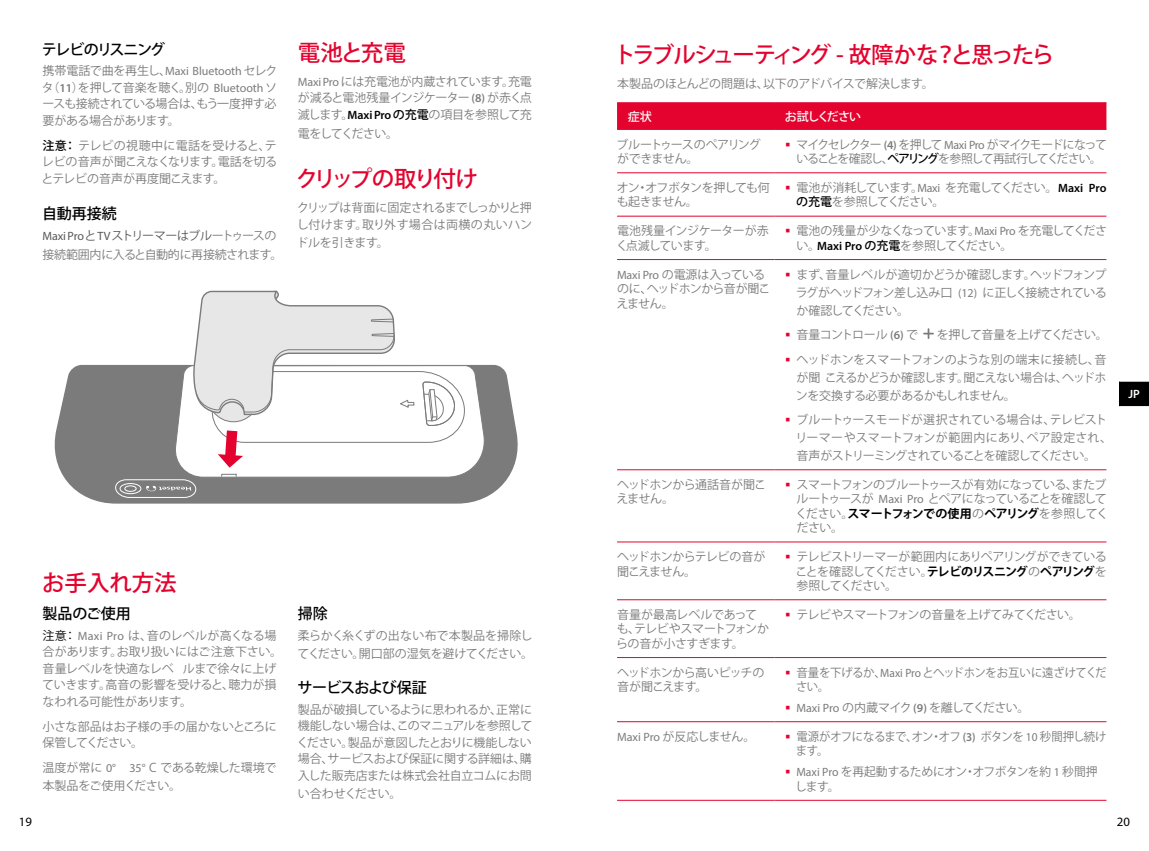
<style>
.page{position:relative;width:1149px;height:851px;background:#fff}
.page>*{position:absolute;margin:0;border:0;box-sizing:border-box;transform-origin:0 0}
.t1{font:500 22.5px "Koz Go Pr 6 N";letter-spacing:-.11em;color:#e4032e}
.t2{font:500 22.5px "Koz Go Pr 6 N";letter-spacing:-.09em;color:#e4032e}
.t3{font:500 22.5px "Koz Go Pr 6 N";letter-spacing:-.13em;color:#e4032e}
.t4{font:500 15px "Koz Go Pr 6 N";letter-spacing:-.04em;color:#000}
.t5{font:500 15px "Koz Go Pr 6 N";letter-spacing:-.105em;color:#000}
.t6{font:12.75px "Myriad Pro";color:#000}
.t7{font:12px/14.4px "Koz Go Pr 6 N";letter-spacing:-.04em;color:#7c7b7b}
.t8{font:12px/16.5px "Koz Go Pr 6 N";letter-spacing:-.01em;color:#7c7b7b}
.t9{font:12px/14.4px "Koz Go Pr 6 N";letter-spacing:-.11em;color:#7c7b7b;text-align:center}
.t10{font:12px/14.4px "Koz Go Pr 6 N";letter-spacing:-.04em;color:#7c7b7b;scale:.95 1}
.t11{font:12px/18px "Koz Go Pr 6 N";letter-spacing:-.02em;color:#7c7b7b}
.t12{font:12px/18px "Koz Go Pr 6 N";letter-spacing:-.015em;color:#7c7b7b}
.t13{font:12px/16.5px "Koz Go Pr 6 N";color:#7c7b7b}
.t14{font:500 12px "Koz Go Pr 6 N";letter-spacing:-.1em;color:#fff}
.t15{font:600 12px "Myriad Pro";color:#fff}
.t16{font:500 12px "Koz Go Pr 6 N";letter-spacing:-.08em;color:#fff}
.s1{font-family:"Myriad Pro"}
.s2{font-family:"Myriad Pro";font-weight:600}
.s3{font-weight:500;color:#000}
.s4{font-family:"Myriad Pro";color:#575756}
.s5{color:#575756}
.s6{font-family:"Myriad Pro";font-weight:600;color:#000}
.s7{color:#000}
.s8{color:#e4032e}
.s9{font-weight:700;color:#000}
</style>
<div class="page">
<div style="left:1118px;top:381px;width:30px;height:25px;background:#000"></div>
<hr style="left:1118px;top:381px;width:30px;height:1px;background:#fff">
<svg style="left:54px;top:364px;width:464px;height:140px"></svg>
<svg style="left:115px;top:290px;width:372px;height:207px"></svg>
<div style="left:617px;top:103px;width:489px;height:26px;background:#e4032e"></div>
<hr style="left:617px;top:102px;width:157px;height:1px;background:#e4032e">
<hr style="left:774px;top:102px;width:332px;height:1px;background:#e4032e">
<hr style="left:617px;top:129px;width:157px;height:1px;background:#e4032e">
<hr style="left:774px;top:129px;width:332px;height:1px;background:#e4032e">
<hr style="left:617px;top:172px;width:157px;height:1px;background:#e4032e">
<hr style="left:774px;top:172px;width:332px;height:1px;background:#e4032e">
<hr style="left:617px;top:216px;width:157px;height:1px;background:#e4032e">
<hr style="left:774px;top:216px;width:332px;height:1px;background:#e4032e">
<hr style="left:617px;top:259px;width:157px;height:1px;background:#e4032e">
<hr style="left:774px;top:259px;width:332px;height:1px;background:#e4032e">
<hr style="left:617px;top:469px;width:157px;height:1px;background:#e4032e">
<hr style="left:774px;top:469px;width:332px;height:1px;background:#e4032e">
<hr style="left:617px;top:541px;width:157px;height:1px;background:#e4032e">
<hr style="left:774px;top:541px;width:332px;height:1px;background:#e4032e">
<hr style="left:617px;top:599px;width:157px;height:1px;background:#e4032e">
<hr style="left:774px;top:599px;width:332px;height:1px;background:#e4032e">
<hr style="left:617px;top:657px;width:157px;height:1px;background:#e4032e">
<hr style="left:774px;top:657px;width:332px;height:1px;background:#e4032e">
<hr style="left:617px;top:721px;width:157px;height:1px;background:#e4032e">
<hr style="left:774px;top:721px;width:332px;height:1px;background:#e4032e">
<hr style="left:617px;top:799px;width:157px;height:1px;background:#e4032e">
<hr style="left:774px;top:799px;width:332px;height:1px;background:#e4032e">
<svg style="left:923px;top:328px;width:10px;height:11px"></svg>
<p class="t5" style="left:42px;top:41px;width:125px">テレビのリスニング</p>
<p class="t7" style="left:42px;top:63px;width:237px;line-height:16.5px;text-align:justify">携帯電話で曲を再生し、<span class="s1">Maxi Bluetooth</span> セレクタ（<span class="s2">11</span>）を押して音楽を聴く。別の <span class="s1">Bluetooth</span> ソースも接続されている場合は、もう一度押す必要がある場合があります。</p>
<p class="t7" style="left:42px;top:137px;width:237px;line-height:16.5px;text-align:justify"><span class="s3">注意：</span>テレビの視聴中に電話を受けると、テレビの音声が聞こえなくなります。電話を切るとテレビの音声が再度聞こえます。</p>
<p class="t4" style="left:42px;top:205px;width:76px">自動再接続</p>
<p class="t7" style="left:43px;top:226px;width:241px;line-height:18.9px"><span class="s4">Maxi Pro</span> <span class="s5">と</span> <span class="s4">TV</span> <span class="s5">ストリーマーはブル</span>ートゥースの接続範囲内に入ると自動的に再接続されます。</p>
<h1 class="t2" style="left:298px;top:40px;width:109px">電池と充電</h1>
<p class="t7" style="left:298px;top:73px;width:235px;line-height:16.5px;text-align:justify"><span class="s1">Maxi Pro</span> には充電池が内蔵されています。充電が減ると電池残量インジケーター <span class="s2">(8)</span> が赤く点滅します。<span class="s6">Maxi Pro</span> <span class="s3">の充電</span>の項目を参照して充</p>
<p class="t9" style="left:298px;top:126px;width:102px">電をしてください。</p>
<h1 class="t3" style="left:296px;top:166px;width:184px">クリップの取り付け</h1>
<p class="t8" style="left:296px;top:199px;width:237px">クリップは背面に固定されるまでしっかりと押し付けます。取り外す場合は両横の丸いハン</p>
<p class="t11" style="left:296px;top:234px;width:94px">ドルを引きます。</p>
<h1 class="t2" style="left:42px;top:570px;width:136px">お手入れ方法</h1>
<p class="t4" style="left:43px;top:605px;width:90px">製品のご使用</p>
<p class="t8" style="left:42px;top:627px;width:241px"><span class="s7">注意：</span> <span class="s1">Maxi Pro</span> は、音のレベルが高くなる場合があります。お取り扱いにはご注意下さい。音量レベルを快適なレベ ルまで徐々に上げていきます。高音の影響を受けると、聴力が損なわれる可能性があります。</p>
<p class="t13" style="left:43px;top:718px;width:235px">小さな部品はお子様の手の届かないところに保管してください。</p>
<p class="t11" style="left:43px;top:759px;width:235px">温度が常に <span class="s1">0° 〜 35°</span> C である乾燥した環境で本製品をご使用ください。</p>
<p class="t4" style="left:298px;top:605px;width:31px">掃除</p>
<p class="t12" style="left:297px;top:626px;width:237px">柔らかく糸くずの出ない布で本製品を掃除してください。開口部の湿気を避けてください。</p>
<p class="t4" style="left:297px;top:678px;width:130px">サービスおよび保証</p>
<p class="t7" style="left:297px;top:701px;width:237px;line-height:16.5px;text-align:justify">製品が破損しているように思われるか、正常に機能しない場合は、このマニュアルを参照してください。製品が意図したとおりに機能しない場合、サービスおよび保証に関する詳細は、購入した販売店または株式会社自立コムにお問</p>
<p class="t7" style="left:298px;top:786px;width:105px">い合わせください。</p>
<h1 class="t1" style="left:613px;top:42px;width:442px">トラブルシューティング - 故障かな？と思ったら</h1>
<p class="t11" style="left:617px;top:75px;width:318px">本製品のほとんどの問題は、以下のアドバイスで解決します。</p>
<p class="t16" style="left:627px;top:110px;width:25px">症状</p>
<p class="t14" style="left:784px;top:110px;width:78px">お試しください</p>
<p class="t7" style="left:616px;top:137px;width:146px">ブルートゥースのペアリングができません。</p>
<p class="t9" style="left:784px;top:137px;width:323px"><span class="s8">▪</span> マイクセレクター <span class="s2">(4)</span> を押して <span class="s1">Maxi Pro</span> がマイクモードになっていることを確認し、<span class="s3">ペアリング</span>を参照して再試行してください。</p>
<p class="t7" style="left:616px;top:181px;width:154px">オン・オフボタンを押しても何も起きません。</p>
<p class="t7" style="left:796px;top:181px;width:311px;text-indent:-11px"><span class="s8">▪</span> 電池が消耗しています。<span class="s1">Maxi</span> を充電してください。<span class="s6">Maxi Pro</span><span class="s3">の充電</span>を参照してください。</p>
<p class="t7" style="left:616px;top:224px;width:154px">電池残量インジケーターが赤く点滅しています。</p>
<p class="t7" style="left:796px;top:224px;width:312px;text-indent:-11px"><span class="s8">▪</span> 電池の残量が少なくなっています。<span class="s1">Maxi Pro</span> を充電してください。<span class="s6">Maxi Pro</span> <span class="s3">の充電</span>を参照してください。</p>
<p class="t7" style="left:616px;top:267px;width:156px"><span class="s1">Maxi Pro</span> の電源は入っているのに、ヘッドホンから音が聞こえません。</p>
<p class="t7" style="left:795px;top:265px;width:312px;line-height:18px;text-align:justify;text-indent:-11px"><span class="s8">▪</span> まず、音量レベルが適切かどうか確認します。ヘッドフォンプラグがヘッドフォン差し込み口 <span class="s1">(12)</span> に正しく接続されているか確認してください。</p>
<p class="t7" style="left:784px;top:328px;width:134px"><span class="s8">▪</span> 音量コントロール <span class="s2">(6)</span> で</p>
<p class="t7" style="left:936px;top:328px;width:172px">を押して音量を上げてください。</p>
<p class="t7" style="left:795px;top:350px;width:312px;line-height:18px;text-align:justify;text-indent:-11px"><span class="s8">▪</span> ヘッドホンをスマートフォンのような別の端末に接続し、音が聞 こえるかどうか確認します。聞こえない場合は、ヘッドホンを交換する必要があるかもしれません。</p>
<p class="t7" style="left:795px;top:411px;width:318px;line-height:18px;text-indent:-10px"><span class="s8">▪</span> ブルートゥースモードが選択されている場合は、テレビストリーマーやスマートフォンが範囲内にあり、ペア設定され、音声がストリーミングされていることを確認してください。</p>
<p class="t7" style="left:616px;top:477px;width:151px">ヘッドホンから通話音が聞こえません。</p>
<p class="t7" style="left:795px;top:477px;width:314px;text-indent:-10px"><span class="s8">▪</span> スマートフォンのブルートゥースが有効になっている、またブルートゥースが <span class="s1">Maxi Pro</span> とペアになっていることを確認してください。<span class="s9">スマートフォンでの使用</span>の<span class="s9">ペアリング</span>を参照してください。</p>
<p class="t7" style="left:617px;top:550px;width:150px">ヘッドホンからテレビの音が聞こえません。</p>
<p class="t7" style="left:795px;top:550px;width:313px;text-align:justify;text-indent:-10px"><span class="s8">▪</span> テレビストリーマーが範囲内にありペアリングができていることを確認してください。<span class="s9">テレビのリスニング</span>の<span class="s9">ペアリング</span>を参照してください。</p>
<p class="t7" style="left:616px;top:607px;width:154px">音量が最高レベルであっても、テレビやスマートフォンからの音が小さすぎます。</p>
<p class="t7" style="left:784px;top:607px;width:297px"><span class="s8">▪</span> テレビやスマートフォンの音量を上げてみてください。</p>
<p class="t7" style="left:617px;top:665px;width:149px">ヘッドホンから高いピッチの音が聞こえます。</p>
<p class="t10" style="left:795px;top:665px;width:328px;text-indent:-11px"><span class="s8">▪</span> 音量を下げるか、<span class="s1">Maxi Pro</span> とヘッドホンをお互いに遠ざけてください。</p>
<p class="t7" style="left:784px;top:700px;width:246px"><span class="s8">▪</span> <span class="s1">Maxi Pro</span> の内蔵マイク <span class="s2">(9)</span> を離してください。</p>
<p class="t7" style="left:617px;top:729px;width:140px"><span class="s1">Maxi Pro</span> が反応しません。</p>
<p class="t10" style="left:795px;top:729px;width:328px;text-indent:-11px"><span class="s8">▪</span> 電源がオフになるまで、オン・オフ <span class="s2">(3)</span> ボタンを <span class="s1">10</span> 秒間押し続けます。</p>
<p class="t7" style="left:795px;top:764px;width:304px;text-indent:-10px"><span class="s8">▪</span> <span class="s1">Maxi Pro</span> を再起動するためにオン・オフボタンを約 <span class="s1">1</span> 秒間押します。</p>
<p class="t15" style="left:1127px;top:386px;width:13px">JP</p>
<p class="t6" style="left:19px;top:813px;width:15px">19</p>
<p class="t6" style="left:1116px;top:813px;width:15px">20</p>
</div>
